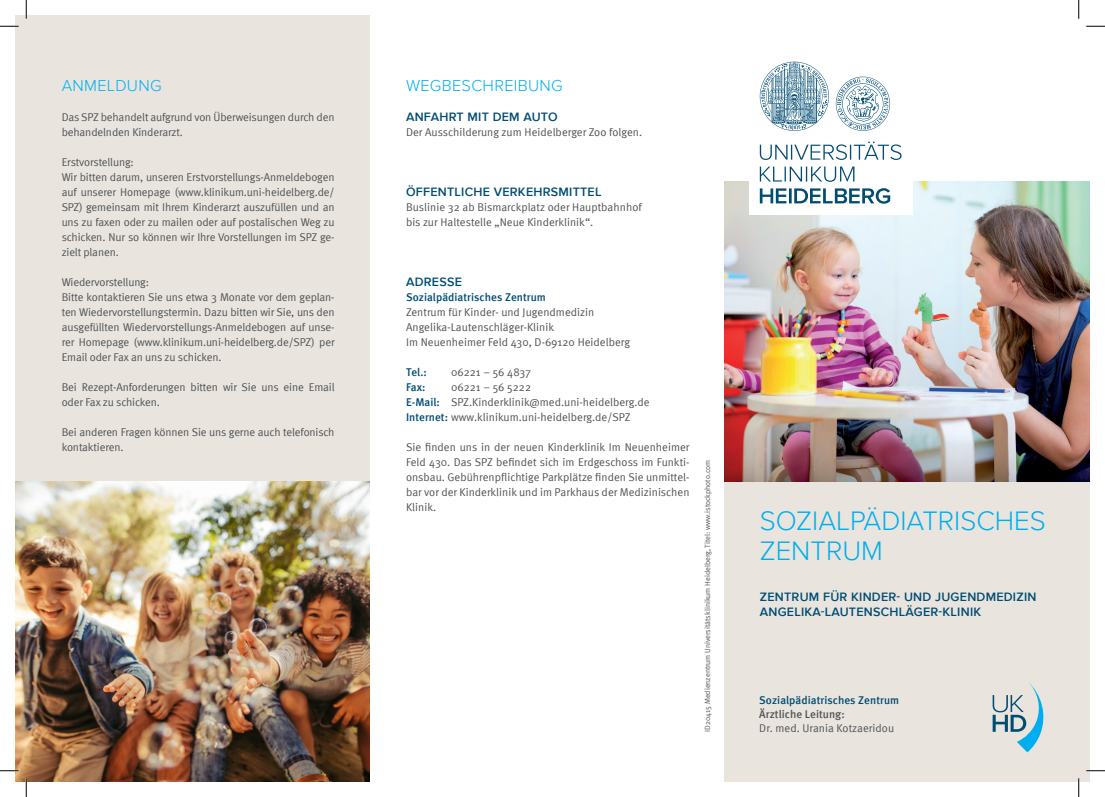
<style>
.page{position:relative;width:1105px;height:797px;background:#fff}
.page>*{position:absolute;margin:0;border:0;box-sizing:border-box;transform-origin:0 0}
.t1{font:300 27.5px/30px "Proxima Nova";color:#00aeef}
.t2{font:300 16.25px "Proxima Nova";letter-spacing:.02em;color:#00aeef}
.t3{font:600 12.5px/15px "Proxima Nova";letter-spacing:.02em;color:#004c72}
.t4{font:11.25px/15px "Meta Normal";letter-spacing:-.01em;color:#515357}
.t5{font:500 11.25px "Meta";letter-spacing:.005em;color:#004c72}
.t6{font:500 11.25px "Meta";letter-spacing:.005em;color:#515357}
.t7{font:7.5px "Meta Normal";color:#515357}
.s1{font-family:"Meta";font-weight:500;color:#004c72}
</style>
<div class="page">
<div style="left:724px;top:324px;width:365px;height:457px;background:#e9e5de"></div>
<div style="left:16px;top:16px;width:354px;height:743px;background:#e9e5de"></div>
<img style="left:724px;top:182px;width:365px;height:299px">
<svg style="left:993px;top:682px;width:51px;height:70px"></svg>
<div style="left:749px;top:51px;width:163px;height:163px;background:#fff"></div>
<svg style="left:760px;top:188px;width:130px;height:16px"></svg>
<svg style="left:760px;top:166px;width:94px;height:16px"></svg>
<svg style="left:760px;top:141px;width:141px;height:19px"></svg>
<svg style="left:836px;top:77px;width:54px;height:54px"></svg>
<svg style="left:760px;top:62px;width:69px;height:69px"></svg>
<img style="left:16px;top:481px;width:354px;height:300px">
<svg style="left:0;top:25px;width:19px;height:2px"></svg>
<svg style="left:1086px;top:25px;width:19px;height:2px"></svg>
<svg style="left:0;top:770px;width:19px;height:1px"></svg>
<svg style="left:1086px;top:770px;width:19px;height:1px"></svg>
<svg style="left:25px;top:0;width:2px;height:19px"></svg>
<svg style="left:25px;top:778px;width:2px;height:19px"></svg>
<svg style="left:1078px;top:0;width:1px;height:19px"></svg>
<svg style="left:1078px;top:778px;width:1px;height:19px"></svg>
<h2 class="t2" style="left:62px;top:73px;width:101px">ANMELDUNG</h2>
<p class="t4" style="left:62px;top:109px;width:274px">Das SPZ behandelt aufgrund von Überweisungen durch den behandelnden Kinderarzt.</p>
<p class="t4" style="left:62px;top:154px;width:274px">Erstvorstellung:<br>Wir bitten darum, unseren Erstvorstellungs-Anmeldebogen auf unserer Homepage (www.klinikum.uni-heidelberg.de/ SPZ) gemeinsam mit Ihrem Kinderarzt auszufüllen und an uns zu faxen oder zu mailen oder auf postalischen Weg zu schicken. Nur so können wir Ihre Vorstellungen im SPZ ge&shy;zielt planen.</p>
<p class="t4" style="left:62px;top:274px;width:274px">Wiedervorstellung:<br>Bitte kontaktieren Sie uns etwa 3 Monate vor dem geplan&shy;ten Wiedervorstellungstermin. Dazu bitten wir Sie, uns den ausgefüllten Wiedervorstellungs-Anmeldebogen auf unse&shy;rer Homepage (www.klinikum.uni-heidelberg.de/SPZ) per Email oder Fax an uns zu schicken.</p>
<p class="t4" style="left:62px;top:379px;width:274px">Bei Rezept-Anforderungen bitten wir Sie uns eine Email oder Fax zu schicken.</p>
<p class="t4" style="left:62px;top:424px;width:274px">Bei anderen Fragen können Sie uns gerne auch telefonisch kontaktieren.</p>
<h2 class="t2" style="left:406px;top:73px;width:158px">WEGBESCHREIBUNG</h2>
<p class="t3" style="left:406px;top:109px;width:153px">ANFAHRT MIT DEM AUTO</p>
<p class="t4" style="left:406px;top:124px;width:238px">Der Ausschilderung zum Heidelberger Zoo folgen.</p>
<p class="t3" style="left:406px;top:184px;width:197px">ÖFFENTLICHE VERKEHRSMITTEL</p>
<p class="t4" style="left:406px;top:199px;width:237px">Buslinie 32 ab Bismarckplatz oder Hauptbahnhof bis zur Haltestelle „Neue Kinderklinik“.</p>
<p class="t3" style="left:406px;top:274px;width:57px">ADRESSE</p>
<p class="t5" style="left:406px;top:290px;width:141px">Sozialpädiatrisches Zentrum</p>
<p class="t4" style="left:406px;top:304px;width:226px">Zentrum für Kinder- und Jugendmedizin<br>Angelika-Lautenschläger-Klinik<br>Im Neuenheimer Feld 430, D-69120 Heidelberg</p>
<p class="t5" style="left:406px;top:365px;width:22px">Tel.:</p>
<p class="t4" style="left:451px;top:364px;width:81px">06221 – 56 4837</p>
<p class="t5" style="left:406px;top:380px;width:21px">Fax:</p>
<p class="t4" style="left:406px;top:379px;width:245px;text-indent:45px">06221 – 56 5222<br><span class="s1">E-Mail:</span> SPZ.Kinderklinik@med.uni-heidelberg.de<br><span class="s1">Internet:</span> www.klinikum.uni-heidelberg.de/SPZ</p>
<p class="t4" style="left:406px;top:439px;width:285px;text-align:justify">Sie finden uns in der neuen Kinderklinik Im Neuenheimer Feld 430. Das SPZ befindet sich im Erdgeschoss im Funkti&shy;onsbau. Gebührenpflichtige Parkplätze finden Sie unmittel&shy;bar vor der Kinderklinik und im Parkhaus der Medizinischen Klinik.</p>
<p class="t7" style="left:703px;top:731px;width:273px;rotate:-90deg">ID20415 Medienzentrum Universitätsklinikum Heidelberg, Titel: www.istockphoto.com</p>
<h1 class="t1" style="left:760px;top:504px;width:287px">SOZIALPÄDIATRISCHES<br>ZENTRUM</h1>
<p class="t3" style="left:760px;top:589px;width:278px">ZENTRUM FÜR KINDER- UND JUGENDMEDIZIN<br>ANGELIKA-LAUTENSCHLÄGER-KLINIK</p>
<p class="t5" style="left:759px;top:693px;width:141px">Sozialpädiatrisches Zentrum</p>
<p class="t6" style="left:759px;top:707px;width:87px">Ärztliche Leitung:</p>
<p class="t4" style="left:759px;top:720px;width:136px">Dr. med. Urania Kotzaeridou</p>
</div>
